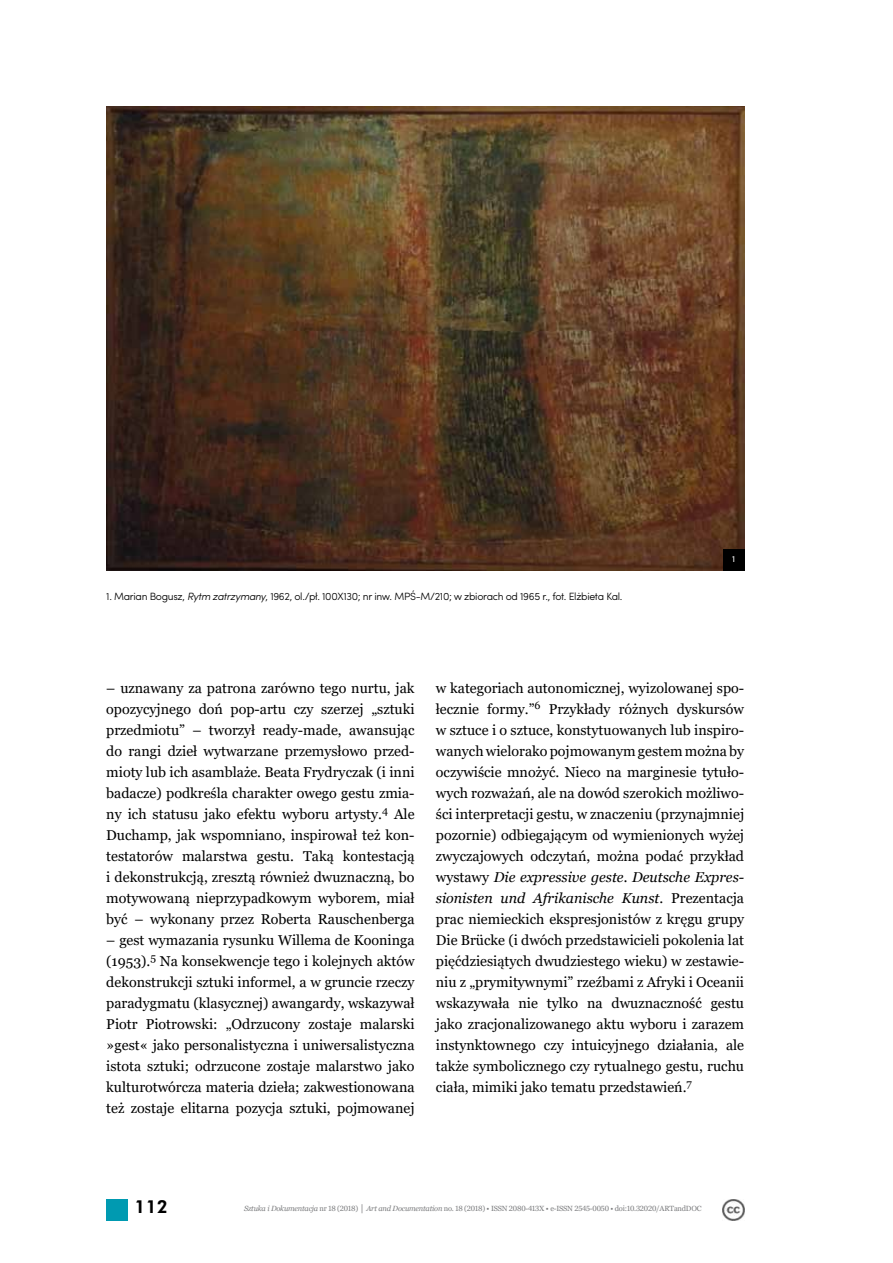
<style>
.page{position:relative;width:893px;height:1263px;background:#fff}
.page>*{position:absolute;margin:0;border:0;box-sizing:border-box;transform-origin:0 0}
.t1{font:800 18px "Futura BT";color:#000}
.t2{font:14.25px/21px "Georgia";color:#000;text-align:justify}
.t3{font:300 10.5px "Sofia Pro";letter-spacing:-.03em;color:#000}
.t4{font:9px "Sofia Pro";color:#fff}
.t5{font:7.5px "Georgia";letter-spacing:-.025em;color:#7b7c7e}
.s1{font-style:italic}
</style>
<div class="page">
<img style="left:723px;top:1199px;width:21px;height:21px">
<div style="left:106px;top:1199px;width:22px;height:21px;background:#009ab1"></div>
<img style="left:106px;top:106px;width:638px;height:464px">
<div style="left:723px;top:549px;width:21px;height:21px;background:#000"></div>
<p class="t3" style="left:106px;top:589px;width:518px">1. Marian Bogusz, <span class="s1">Rytm zatrzymany</span>, 1962, ol./pł. 100X130; nr inw. MPŚ-M/210; w zbiorach od 1965 r., fot. Elżbieta Kal.</p>
<p class="t4" style="left:732px;top:552px;width:5px">1</p>
<p class="t2" style="left:106px;top:678px;width:310px">– uznawany za patrona zarówno tego nurtu, jak opozycyjnego doń pop-artu czy szerzej „sztuki przedmiotu” – tworzył ready-made, awansując do rangi dzieł wytwarzane przemysłowo przed&shy;mioty lub ich asamblaże. Beata Frydryczak (i inni badacze) podkreśla charakter owego gestu zmia&shy;ny ich statusu jako efektu wyboru artysty.<sup>4</sup> Ale Duchamp, jak wspomniano, inspirował też kon&shy;testatorów malarstwa gestu. Taką kontestacją i dekonstrukcją, zresztą również dwuznaczną, bo motywowaną nieprzypadkowym wyborem, miał być – wykonany przez Roberta Rauschenberga</p>
<p class="t2" style="left:106px;top:930px;width:310px">– gest wymazania rysunku Willema de Kooninga (1953).<sup>5</sup> Na konsekwencje tego i kolejnych aktów dekonstrukcji sztuki informel, a w gruncie rzeczy paradygmatu (klasycznej) awangardy, wskazywał Piotr Piotrowski: „Odrzucony zostaje malarski »gest« jako personalistyczna i uniwersalistyczna istota sztuki; odrzucone zostaje malarstwo jako kulturotwórcza materia dzieła; zakwestionowana też zostaje elitarna pozycja sztuki, pojmowanej</p>
<p class="t2" style="left:436px;top:678px;width:310px">w kategoriach autonomicznej, wyizolowanej spo&shy;łecznie formy.”<sup>6</sup> Przykłady różnych dyskursów w sztuce i o sztuce, konstytuowanych lub inspiro&shy;wanych wielorako pojmowanym gestem można by oczywiście mnożyć. Nieco na marginesie tytuło&shy;wych rozważań, ale na dowód szerokich możliwo&shy;ści interpretacji gestu, w znaczeniu (przynajmniej pozornie) odbiegającym od wymienionych wyżej zwyczajowych odczytań, można podać przykład wystawy <span class="s1">Die expressive geste. Deutsche Expres&shy;sionisten und Afrikanische Kunst</span>. Prezentacja prac niemieckich ekspresjonistów z kręgu grupy Die Brücke (i dwóch przedstawicieli pokolenia lat pięćdziesiątych dwudziestego wieku) w zestawie&shy;niu z „prymitywnymi” rzeźbami z Afryki i Oceanii wskazywała nie tylko na dwuznaczność gestu jako zracjonalizowanego aktu wyboru i zarazem instynktownego czy intuicyjnego działania, ale także symbolicznego czy rytualnego gestu, ruchu ciała, mimiki jako tematu przedstawień.<sup>7</sup></p>
<p class="t1" style="left:135px;top:1195px;width:35px">112</p>
<p class="t5" style="left:244px;top:1204px;width:459px"><span class="s1">Sztuka i Dokumentacja</span> nr 18 (2018) <span class="s1">│ Art and Documentation</span> no. 18 (2018) • ISSN 2080-413X • e-ISSN 2545-0050 • doi:10.32020/ARTandDOC</p>
</div>
